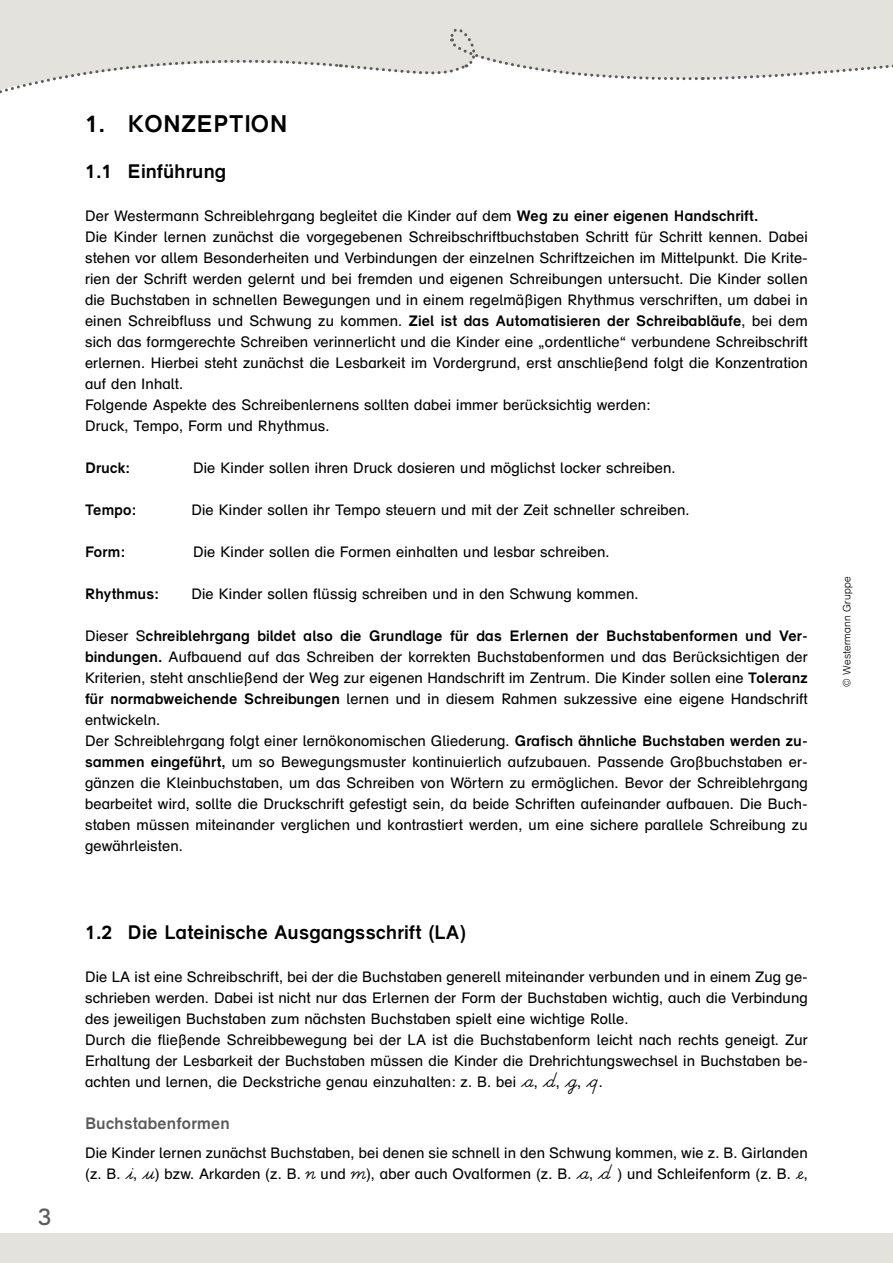
<style>
.page{position:relative;width:893px;height:1263px;background:#fff}
.page>*{position:absolute;margin:0;border:0;box-sizing:border-box;transform-origin:0 0}
.t1{font:700 24px "bs Druckschrift Gru 1";color:#000}
.t2{font:24px "bs Druckschrift Gru 1";color:#5b5b5a}
.t3{font:700 19.5px "bs Druckschrift Gru 1";color:#000}
.t4{font:700 16.5px "bs Druckschrift Gru 1";color:#5b5b5a}
.t5{font:15px/21px "bs Druckschrift Gru 1";color:#000}
.t6{font:700 15px "bs Druckschrift Gru 1";color:#000}
.t7{font:300 10.5px "bs Druckschrift Gru 1";color:#000}
.s1{font-weight:700}
.s2{font-family:"bs LA Gru";font-size:21px}
</style>
<div class="page">
<div style="left:0;top:1233px;width:893px;height:30px;background:#e3e2dc"></div>
<div style="left:0;top:0;width:893px;height:15px;background:#e3e2dc"></div>
<svg style="left:0;top:15px;width:893px;height:79px"></svg>
<h1 class="t2" style="left:38px;top:1202px;width:15px">3</h1>
<h1 class="t1" style="left:85px;top:109px;width:205px">1. KONZEPTION</h1>
<h2 class="t3" style="left:85px;top:160px;width:143px">1.1 Einführung</h2>
<p class="t5" style="left:85px;top:205px;width:724px">Der Westermann Schreiblehrgang begleitet die Kinder auf dem <span class="s1">Weg zu einer eigenen Handschrift.<br></span>Die Kinder lernen zunächst die vorgegebenen Schreibschriftbuchstaben Schritt für Schritt kennen. Dabei stehen vor allem Besonderheiten und Verbindungen der einzelnen Schriftzeichen im Mittelpunkt. Die Krite&shy;rien der Schrift werden gelernt und bei fremden und eigenen Schreibungen untersucht. Die Kinder sollen die Buchstaben in schnellen Bewegungen und in einem regelmäßigen Rhythmus verschriften, um dabei in einen Schreibfluss und Schwung zu kommen. <span class="s1">Ziel ist das Automatisieren der Schreibabläufe</span>, bei dem sich das formgerechte Schreiben verinnerlicht und die Kinder eine „ordentliche“ verbundene Schreibschrift erlernen. Hierbei steht zunächst die Lesbarkeit im Vordergrund, erst anschließend folgt die Konzentration auf den Inhalt.<br>Folgende Aspekte des Schreibenlernens sollten dabei immer berücksichtig werden:<br>Druck, Tempo, Form und Rhythmus.</p>
<p class="t6" style="left:85px;top:458px;width:46px">Druck:</p>
<p class="t5" style="left:193px;top:457px;width:484px">Die Kinder sollen ihren Druck dosieren und möglichst locker schreiben.</p>
<p class="t6" style="left:85px;top:500px;width:53px">Tempo:</p>
<p class="t5" style="left:191px;top:499px;width:500px">Die Kinder sollen ihr Tempo steuern und mit der Zeit schneller schreiben.</p>
<p class="t6" style="left:85px;top:542px;width:41px">Form:</p>
<p class="t5" style="left:193px;top:541px;width:418px">Die Kinder sollen die Formen einhalten und lesbar schreiben.</p>
<p class="t6" style="left:85px;top:584px;width:75px">Rhythmus:</p>
<p class="t5" style="left:191px;top:583px;width:449px">Die Kinder sollen flüssig schreiben und in den Schwung kommen.</p>
<p class="t5" style="left:85px;top:625px;width:724px">Dieser S<span class="s1">chreiblehrgang bildet also die Grundlage für das Erlernen der Buchstabenformen und Ver&shy;bindungen.</span> Aufbauend auf das Schreiben der korrekten Buchstabenformen und das Berücksichtigen der Kriterien, steht anschließend der Weg zur eigenen Handschrift im Zentrum. Die Kinder sollen eine <span class="s1">Toleranz für normabweichende Schreibungen</span> lernen und in diesem Rahmen sukzessive eine eigene Handschrift entwickeln.<br>Der Schreiblehrgang folgt einer lernökonomischen Gliederung. <span class="s1">Grafisch ähnliche Buchstaben werden zu&shy;sammen eingeführt,</span> um so Bewegungsmuster kontinuierlich aufzubauen. Passende Großbuchstaben er&shy;gänzen die Kleinbuchstaben, um das Schreiben von Wörtern zu ermöglichen. Bevor der Schreiblehrgang bearbeitet wird, sollte die Druckschrift gefestigt sein, da beide Schriften aufeinander aufbauen. Die Buch&shy;staben müssen miteinander verglichen und kontrastiert werden, um eine sichere parallele Schreibung zu gewährleisten.</p>
<h2 class="t3" style="left:85px;top:921px;width:383px">1.2 Die Lateinische Ausgangsschrift (LA)</h2>
<p class="t5" style="left:85px;top:966px;width:724px">Die LA ist eine Schreibschrift, bei der die Buchstaben generell miteinander verbunden und in einem Zug ge&shy;schrieben werden. Dabei ist nicht nur das Erlernen der Form der Buchstaben wichtig, auch die Verbindung des jeweiligen Buchstaben zum nächsten Buchstaben spielt eine wichtige Rolle.<br>Durch die fließende Schreibbewegung bei der LA ist die Buchstabenform leicht nach rechts geneigt. Zur Erhaltung der Lesbarkeit der Buchstaben müssen die Kinder die Drehrichtungswechsel in Buchstaben be&shy;achten und lernen, die Deckstriche genau einzuhalten: z. B. bei <span class="s2">a</span>, <span class="s2">d</span>, <span class="s2">g</span>, <span class="s2">q</span>.</p>
<p class="t4" style="left:85px;top:1113px;width:146px">Buchstabenformen</p>
<p class="t5" style="left:85px;top:1142px;width:724px">Die Kinder lernen zunächst Buchstaben, bei denen sie schnell in den Schwung kommen, wie z. B. Girlanden (z. B. <span class="s2">i</span>, <span class="s2">u</span>) bzw. Arkarden (z. B. <span class="s2">n</span> und <span class="s2">m</span>), aber auch Ovalformen (z. B. <span class="s2">a</span>, <span class="s2">d</span> ) und Schleifenform (z. B. <span class="s2">e</span>,</p>
<p class="t7" style="left:841px;top:687px;width:112px;rotate:-90deg">© Westermann Gruppe</p>
</div>
